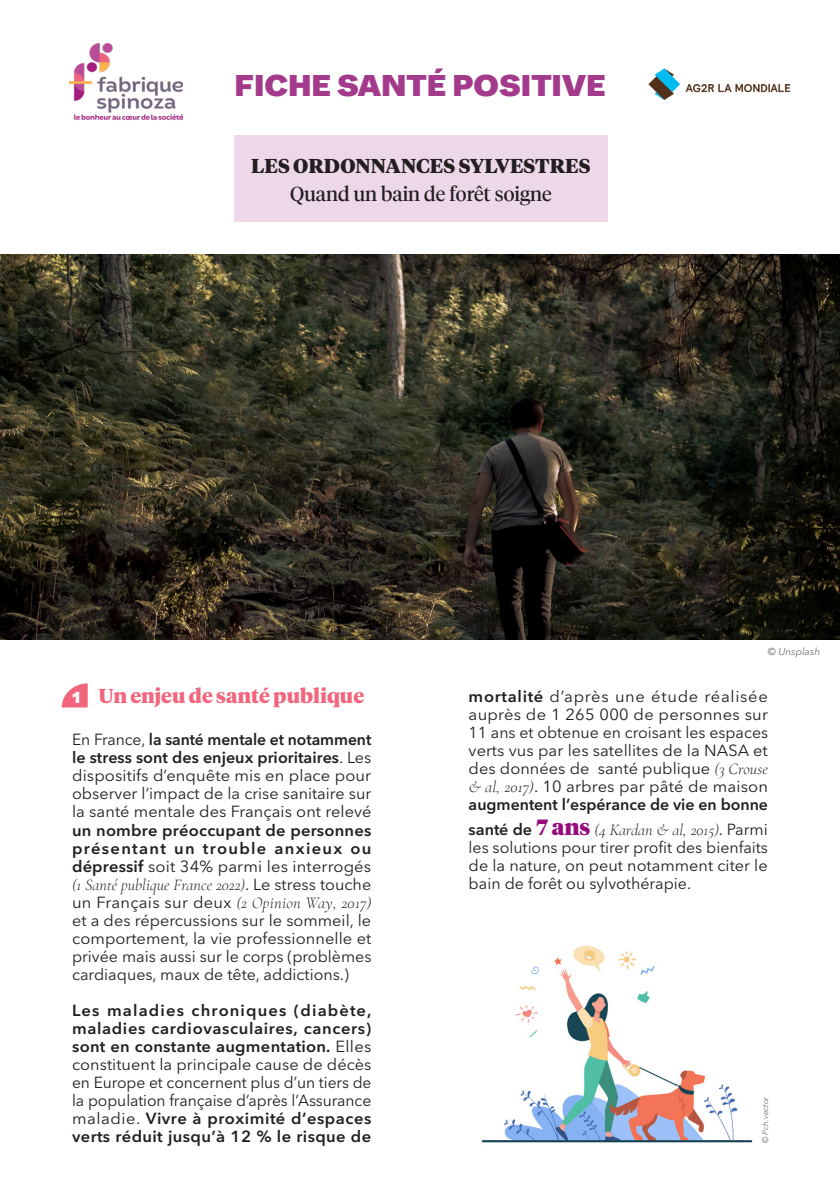
<style>
.page{position:relative;width:840px;height:1191px;background:#fff}
.page>*{position:absolute;margin:0;border:0;box-sizing:border-box;transform-origin:0 0}
.t1{font:900 30px "Whyte";color:#a33a8b}
.t2{font:900 20px "Tiempos Headline";color:#231f20}
.t3{font:20px "Tiempos Headline";color:#231f20}
.t4{font:900 20px "Tiempos Headline";color:#f1667c}
.t5{font:16px/18px "Avenir Next LT Pro";color:#231f20;text-align:justify}
.t6{font:600 16px/18px "Avenir Next LT Pro";letter-spacing:.025em;color:#231f20;text-align:justify}
.t7{font:900 16px "Whyte";color:#fff}
.Paragraphe{font:italic 10px "Avenir Next LT Pro";color:#6c6d70}
.Paragraphe-2{font:italic 8px "Avenir Next LT Pro";color:#6c6d70}
.s1{font-weight:600}
.s2{font-family:"Cormorant Garamond";font-weight:300;font-style:italic}
.s3{font-weight:400}
.s4{font-family:"Tiempos Headline";font-weight:900;font-size:22px;color:#960a7c}
</style>
<div class="page">
<div style="left:234px;top:136px;width:373px;height:86px;background:#ecd8e8"></div>
<img style="left:69px;top:43px;width:114px;height:77px">
<img style="left:0;top:254px;width:839px;height:386px">
<svg style="left:62px;top:683px;width:26px;height:24px"></svg>
<img style="left:648px;top:68px;width:143px;height:32px">
<img style="left:481px;top:946px;width:272px;height:197px">
<p class="t1" style="left:234px;top:61px;width:372px">FICHE SANTÉ POSITIVE</p>
<p class="t2" style="left:251px;top:152px;width:341px">LES ORDONNANCES SYLVESTRES</p>
<p class="t3" style="left:290px;top:178px;width:263px">Quand un bain de forêt soigne</p>
<p class="Paragraphe" style="left:767px;top:646px;width:54px">© Unsplash</p>
<p class="t4" style="left:98px;top:682px;width:267px">Un enjeu de santé publique</p>
<p class="t5" style="left:72px;top:731px;width:301px">En France, <span class="s1">la santé mentale et notamment le stress sont des enjeux prioritaires</span>. Les dispositifs d’enquête mis en place pour observer l’impact de la crise sanitaire sur la santé mentale des Français ont relevé <span class="s1">un nombre préoccupant de personnes présentant un trouble anxieux ou dépressif</span> soit 34% parmi les interrogés <span class="s2">(1 Santé publique France 2022)</span>. Le stress touche un Français sur deux <span class="s2">(2 Opinion Way, 2017) </span>et a des répercussions sur le sommeil, le comportement, la vie professionnelle et privée mais aussi sur le corps (problèmes cardiaques, maux de tête, addictions.)</p>
<p class="t6" style="left:72px;top:1000px;width:301px">Les maladies chroniques (diabète, maladies cardiovasculaires, cancers) sont en constante augmentation. <span class="s3">Elles constituent la principale cause de décès en Europe et concernent plus d’un tiers de la population française d’après l’Assurance maladie.</span> Vivre à proximité d’espaces verts réduit jusqu’à 12 % le risque de</p>
<p class="t7" style="left:73px;top:684px;width:9px">1</p>
<p class="t5" style="left:468px;top:687px;width:301px"><span class="s1">mortalité</span> d’après une étude réalisée auprès de 1 265 000 de personnes sur 11 ans et obtenue en croisant les espaces verts vus par les satellites de la NASA et des données de santé publique <span class="s2">(3 Crouse &amp; al, 2017)</span>. 10 arbres par pâté de maison <span class="s1">augmentent l’espérance de vie en bonne</span></p>
<p class="t5" style="left:468px;top:820px;width:300px"><span class="s1">santé de</span> <span class="s4">7 ans</span> <span class="s2">(4 Kardan &amp; al, 2015)</span>. Parmi les solutions pour tirer profit des bienfaits de la nature, on peut notamment citer le bain de forêt ou sylvothérapie.</p>
<p class="Paragraphe-2" style="left:760px;top:1143px;width:48px;rotate:-90deg">© Pch.vector</p>
</div>
